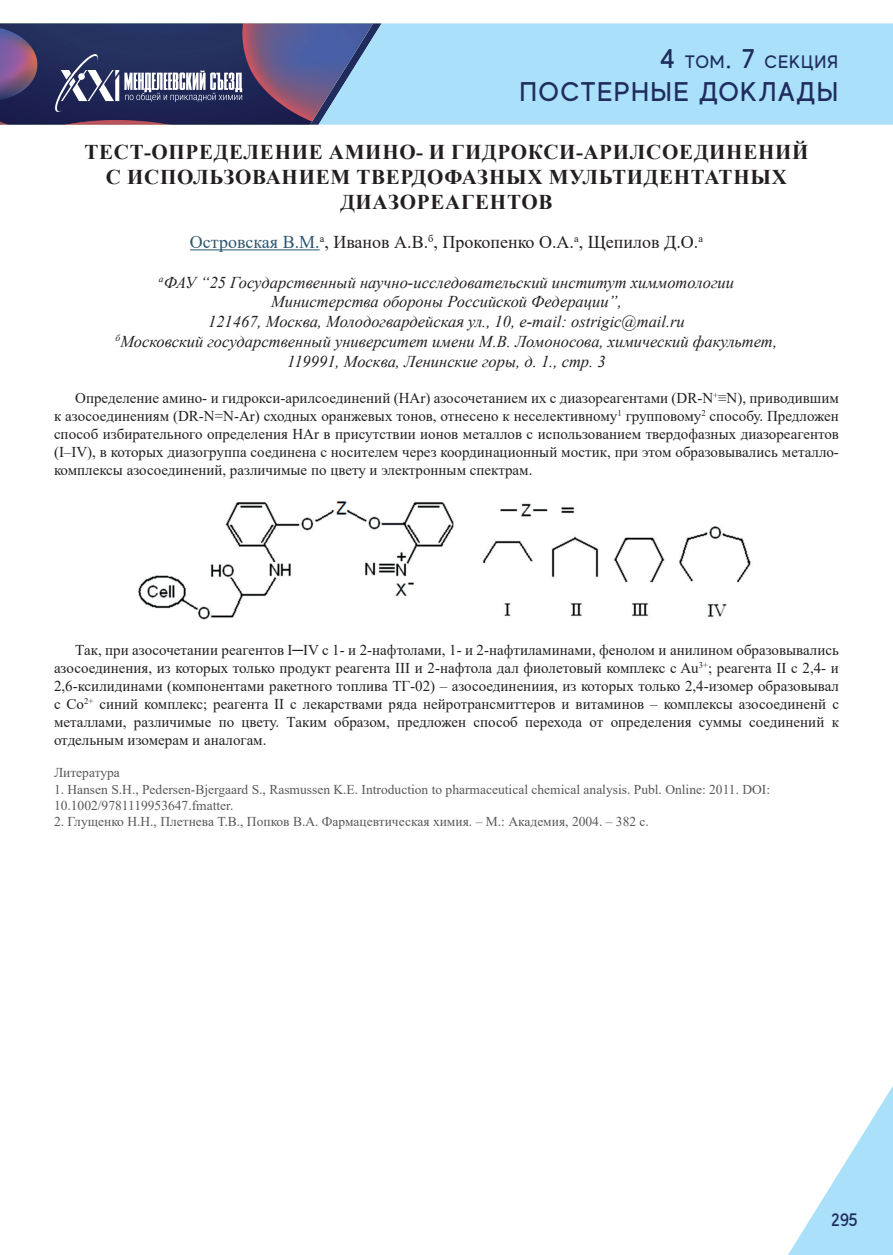
<style>
.page{position:relative;width:893px;height:1255px;background:#fff}
.page>*{position:absolute;margin:0;border:0;box-sizing:border-box;transform-origin:0 0}
.t1{font:500 27px "MADE Evolve Sans";letter-spacing:.05em;color:#1f2c5d}
.t2{font:700 21px/25.2px "Times New Roman";letter-spacing:.035em;color:#231f20;text-align:center}
.t3{font:18px "Times New Roman";color:#231f20}
.t4{font:500 18px "MADE Evolve Sans";letter-spacing:.05em;color:#1f2c5d}
.t5{font:italic 16.5px/19.8px "Times New Roman";color:#231f20;text-align:center}
.t6{font:15px/18px "Times New Roman";color:#231f20;text-align:justify}
.t7{font:13.5px/16.2px "Times New Roman";color:#57585a}
.s1{font-size:27px}
.s2{color:#2e576f}
</style>
<div class="page">
<div style="left:382px;top:23px;width:511px;height:102px;background:#aae0f9"></div>
<svg style="left:788px;top:1086px;width:105px;height:168px"></svg>
<svg style="left:0;top:23px;width:382px;height:102px;background:#51547e"></svg>
<hr style="left:190px;top:249px;width:130px;height:1px;background:#2e576f">
<img style="left:137px;top:501px;width:614px;height:119px">
<p class="t4" style="left:660px;top:51px;width:179px"><span class="s1">4</span> ТОМ<span class="s1">. 7</span> СЕКЦИЯ</p>
<h1 class="t1" style="left:520px;top:74px;width:320px">ПОСТЕРНЫЕ ДОКЛАДЫ</h1>
<h2 class="t2" style="left:84px;top:139px;width:726px">ТЕСТ-ОПРЕДЕЛЕНИЕ АМИНО- И ГИДРОКСИ-АРИЛСОЕДИНЕНИЙ<br>С ИСПОЛЬЗОВАНИЕМ ТВЕРДОФАЗНЫХ МУЛЬТИДЕНТАТНЫХ<br>ДИАЗОРЕАГЕНТОВ</h2>
<p class="t3" style="left:190px;top:229px;width:514px"><span class="s2">Островская В.М.</span><sup>а</sup>, Иванов А.В.<sup>б</sup>, Прокопенко О.А.<sup>а</sup>, Щепилов Д.О.<sup>а</sup></p>
<p class="t5" style="left:116px;top:272px;width:663px"><sup>a</sup>ФАУ “25 Государственный научно-исследовательский институт химмотологии Министерства обороны Российской Федерации”,<br>121467, Москва, Молодогвардейская ул., 10, е-mail: ostrigic@mail.ru<br><sup>б</sup>Московский государственный университет имени М.В. Ломоносова, химический факультет, 119991, Москва, Ленинские горы, д. 1., стр. 3</p>
<p class="t6" style="left:54px;top:388px;width:786px;text-indent:21px">Определение амино- и гидрокси-арилсоединений (HAr) азосочетанием их с диазореагентами (DR-N<sup>+</sup>≡N), приводившим к азосоединениям (DR-N=N-Ar) сходных оранжевых тонов, отнесено к неселективному<sup>1</sup> групповому<sup>2</sup> способу. Предложен способ избирательного определения HAr в присутствии ионов металлов с использованием твердофазных диазореагентов (I–IV), в которых диазогруппа соединена с носителем через координационный мостик, при этом образовывались металло&shy;комплексы азосоединений, различимые по цвету и электронным спектрам.</p>
<p class="t6" style="left:54px;top:640px;width:786px;text-indent:21px">Так, при азосочетании реагентов I─IV с 1- и 2-нафтолами, 1- и 2-нафтиламинами, фенолом и анилином образовывались азосоединения, из которых только продукт реагента III и 2-нафтола дал фиолетовый комплекс с Au<sup>3+</sup>; реагента II с 2,4- и 2,6-ксилидинами (компонентами ракетного топлива ТГ-02) – азосоединениия, из которых только 2,4-изомер образовывал с Co<sup>2+</sup> синий комплекс; реагента II с лекарствами ряда нейротрансмиттеров и витаминов – комплексы азосоединенй с металлами, различимые по цвету. Таким образом, предложен способ перехода от определения суммы соединений к отдельным изомерам и аналогам.</p>
<p class="t7" style="left:54px;top:764px;width:67px">Литература</p>
<p class="t7" style="left:54px;top:780px;width:718px">1. Hansen S.H., Pedersen-Bjergaard S., Rasmussen K.E. Introduction to pharmaceutical chemical analysis. Publ. Online: 2011. DOI:<br>10.1002/9781119953647.fmatter.</p>
<p class="t7" style="left:54px;top:813px;width:596px">2. Глущенко Н.Н., Плетнева Т.В., Попков В.А. Фармацевтическая химия. – М.: Академия, 2004. – 382 с.</p>
<p class="t4" style="left:831px;top:1208px;width:28px">295</p>
</div>
